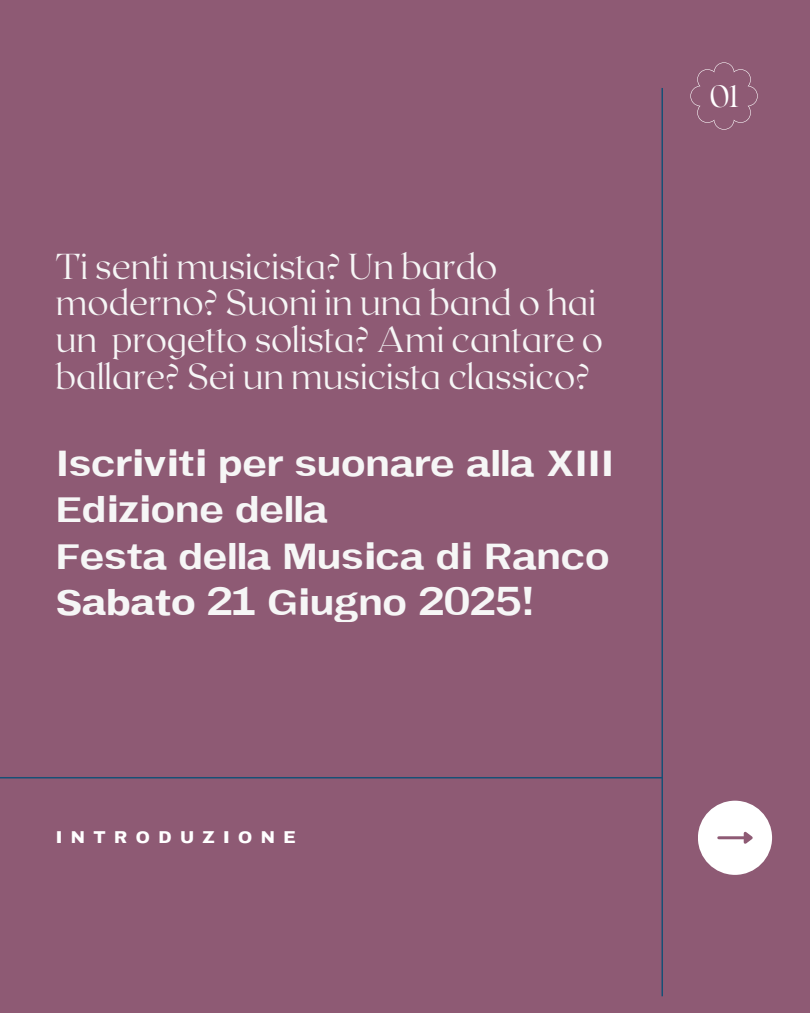
<style>
.page{position:relative;width:810px;height:1013px;background:#fff}
.page>*{position:absolute;margin:0;border:0;box-sizing:border-box;transform-origin:0 0}
.t1{font:300 45px/46.5px "EFT Composite";color:#f6f6f6}
.t2{font:100 36px/36.8px "Roxborough CF";color:#f6f6f6}
.t3{font:100 30.8px "Roxborough CF";color:#fff}
.t4{font:700 21px "EFT Composite";letter-spacing:.4em;color:#fff}
.s1{font-weight:400}
</style>
<div class="page">
<div style="left:0;top:0;width:810px;height:1012px;background:#8e5a74"></div>
<hr style="left:662px;top:88px;width:1px;height:908px;background:#165076">
<hr style="left:0;top:777px;width:663px;height:1px;background:#165076">
<div style="left:698px;top:800px;width:74px;height:74px;background:#fff;border-radius:50%"></div>
<hr style="left:719px;top:836px;width:25px;height:3px;background:#8e5a74">
<svg style="left:741px;top:831px;width:12px;height:13px"></svg>
<svg style="left:690px;top:62px;width:68px;height:68px"></svg>
<p class="t2" style="left:56px;top:246px;width:549px">Ti senti musicista? Un bardo moderno? Suoni in una band o hai un progetto solista? Ami cantare o ballare? Sei un musicista classico?</p>
<p class="t1" style="left:56px;top:440px;width:560px">Iscriviti per suonare alla XIII<br>Edizione della<br>Festa della Musica di Ranco<br><span class="s1">Sabato</span> 21 Giugno 2025!</p>
<h1 class="t4" style="left:56px;top:822px;width:241px">INTRODUZIONE</h1>
<h2 class="t3" style="left:710px;top:77px;width:30px">01</h2>
</div>
